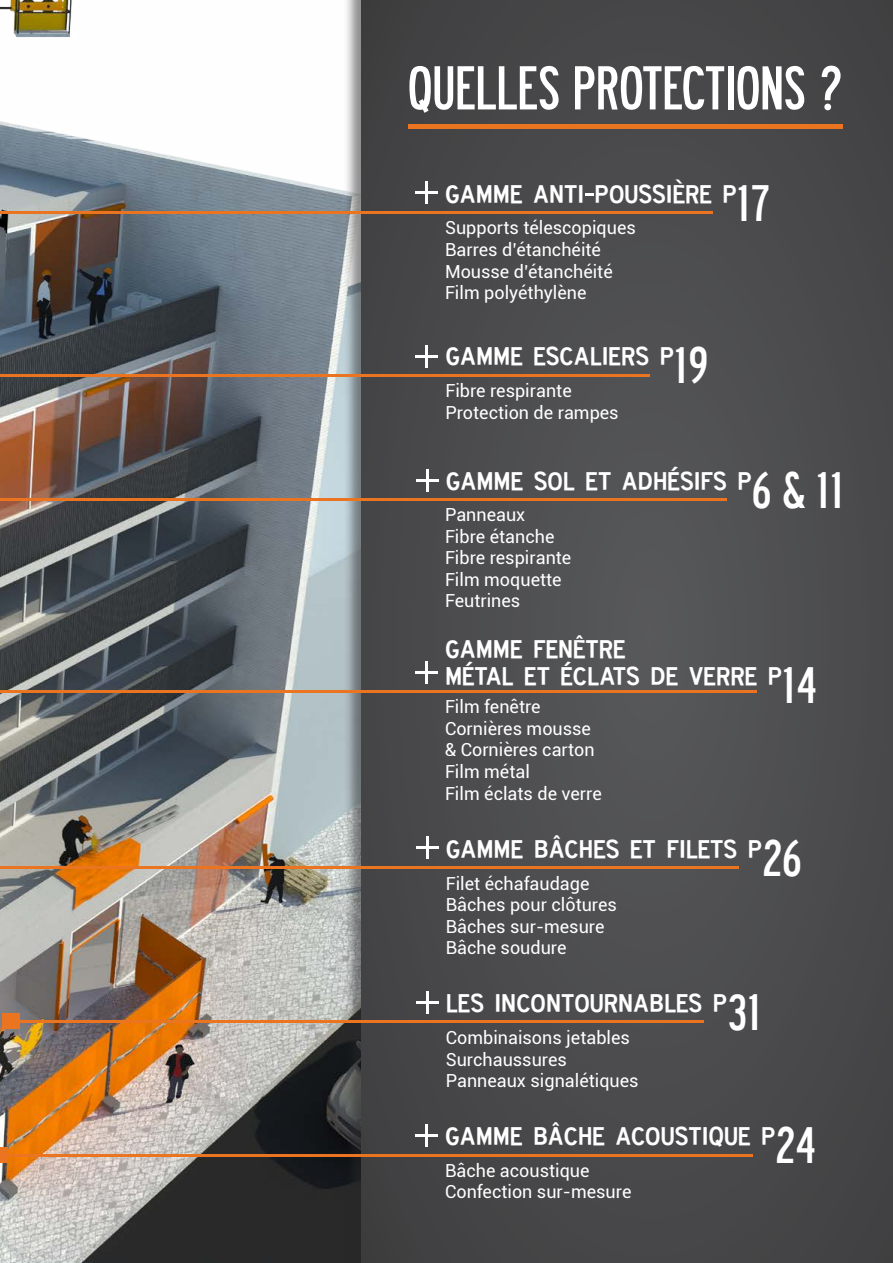
<style>
.page{position:relative;width:893px;height:1263px;background:#fff}
.page>*{position:absolute;margin:0;border:0;box-sizing:border-box;transform-origin:0 0}
.t1{font:54px "Roadway";color:#fff}
.t2{font:45px "Roadway";color:#fff}
.t3{font:18px/21.6px "Roboto";color:#fff}
</style>
<div class="page">
<img style="left:0;top:0;width:344px;height:1263px">
<div style="left:344px;top:0;width:549px;height:1263px;background:#292829;opacity:.52"></div>
<div style="left:361px;top:0;width:532px;height:1263px;background:#4a4a4c"></div>
<div style="left:408px;top:124px;width:434px;height:5px;background:#ea7420"></div>
<hr style="left:0;top:690px;width:756px;height:3px;background:#ea7420">
<hr style="left:0;top:374px;width:649px;height:3px;background:#ea7420">
<hr style="left:0;top:866px;width:739px;height:3px;background:#ea7420">
<hr style="left:0;top:1153px;width:752px;height:3px;background:#ea7420">
<div style="left:0;top:1148px;width:7px;height:15px;background:#ea7420"></div>
<hr style="left:10px;top:1020px;width:694px;height:3px;background:#ea7420">
<div style="left:3px;top:1014px;width:17px;height:15px;background:#ea7420"></div>
<hr style="left:415px;top:191px;width:23px;height:3px;background:#fff">
<hr style="left:425px;top:182px;width:3px;height:22px;background:#fff">
<hr style="left:416px;top:479px;width:22px;height:3px;background:#fff">
<hr style="left:426px;top:469px;width:3px;height:22px;background:#fff">
<hr style="left:415px;top:355px;width:23px;height:3px;background:#fff">
<hr style="left:425px;top:346px;width:3px;height:22px;background:#fff">
<hr style="left:415px;top:671px;width:23px;height:3px;background:#fff">
<hr style="left:425px;top:661px;width:3px;height:22px;background:#fff">
<hr style="left:416px;top:846px;width:22px;height:3px;background:#fff">
<hr style="left:426px;top:836px;width:3px;height:23px;background:#fff">
<hr style="left:416px;top:1001px;width:22px;height:3px;background:#fff">
<hr style="left:426px;top:991px;width:3px;height:23px;background:#fff">
<hr style="left:415px;top:1134px;width:23px;height:3px;background:#fff">
<hr style="left:425px;top:1125px;width:3px;height:22px;background:#fff">
<hr style="left:0;top:211px;width:712px;height:3px;background:#ea7420">
<hr style="left:0;top:498px;width:727px;height:3px;background:#ea7420">
<svg style="left:585px;top:194px;width:8px;height:2px"></svg>
<h1 class="t1" style="left:408px;top:52px;width:436px">QUELLES PROTECTIONS ?</h1>
<h2 class="t2" style="left:445px;top:173px;width:326px">gamme anti poussière p17</h2>
<p class="t3" style="left:445px;top:217px;width:192px">Supports télescopiques<br>Barres d’étanchéité<br>Mousse d’étanchéité<br>Film polyéthylène</p>
<h2 class="t2" style="left:445px;top:336px;width:264px">gamme escaliers p19</h2>
<p class="t3" style="left:445px;top:379px;width:175px">Fibre respirante<br>Protection de rampes</p>
<h2 class="t2" style="left:446px;top:460px;width:400px">gamme sol et adhésifs p6 &amp; 11</h2>
<p class="t3" style="left:445px;top:503px;width:128px">Panneaux<br>Fibre étanche<br>Fibre respirante<br>Film moquette<br>Feutrines</p>
<h2 class="t2" style="left:445px;top:628px;width:182px">gamme fenêtre</h2>
<h2 class="t2" style="left:445px;top:655px;width:373px">métal et éclats de verre p14</h2>
<p class="t3" style="left:445px;top:695px;width:158px">Film fenêtre<br>Cornières mousse &amp; Cornières carton<br>Film métal<br>Film éclats de verre</p>
<h2 class="t2" style="left:446px;top:828px;width:358px">gamme bâches et filets p26</h2>
<p class="t3" style="left:446px;top:872px;width:173px">Filet échafaudage<br>Bâches pour clôtures<br>Bâches sur-mesure<br>Bâche soudure</p>
<h2 class="t2" style="left:446px;top:982px;width:317px">les incontournables p31</h2>
<p class="t3" style="left:446px;top:1026px;width:194px">Combinaisons jetables<br>Surchaussures<br>Panneaux signalétiques</p>
<h2 class="t2" style="left:445px;top:1115px;width:372px">gamme bâche acoustique p24</h2>
<p class="t3" style="left:445px;top:1159px;width:188px">Bâche acoustique<br>Confection sur-mesure</p>
</div>
